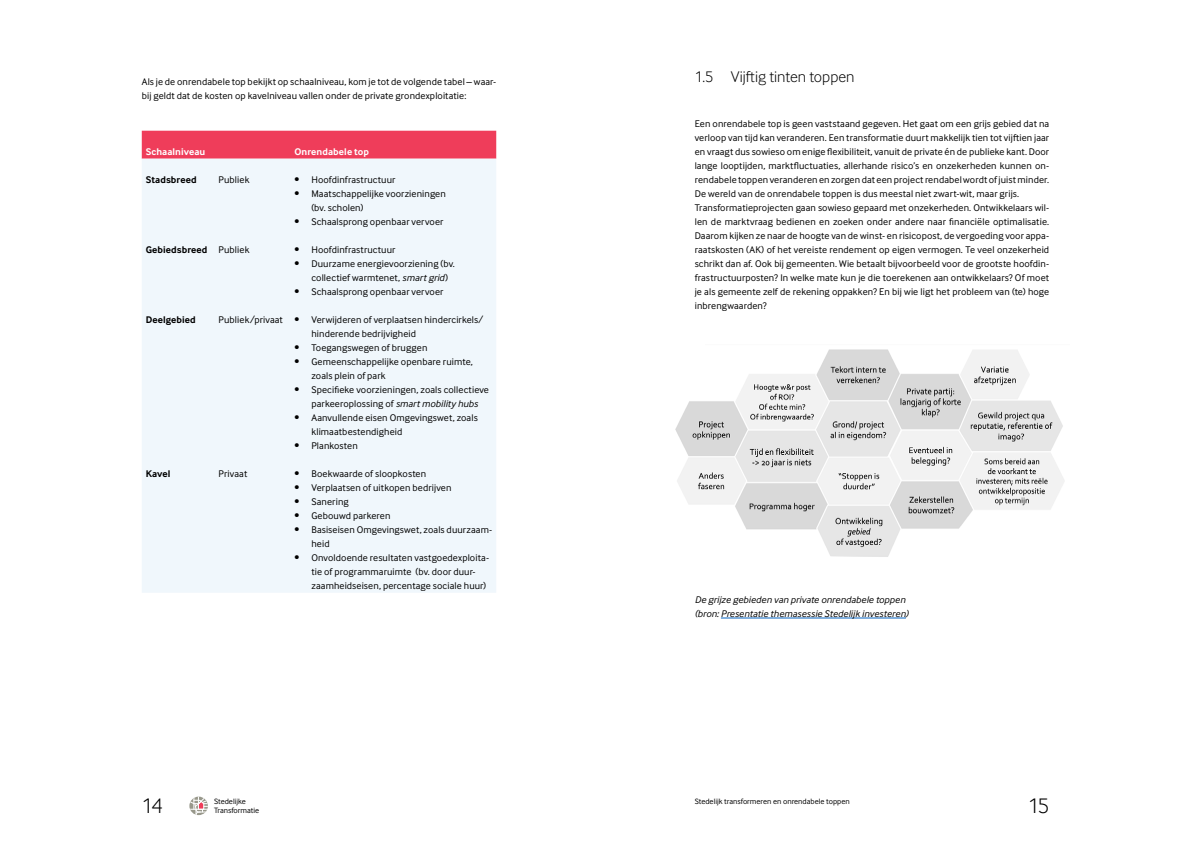
<style>
.page{position:relative;width:1191px;height:842px;background:#fff}
.page>*{position:absolute;margin:0;border:0;box-sizing:border-box;transform-origin:0 0}
.t1{font:300 22px "Inter Face";color:#000}
.t2{font:300 16px "Inter Face";color:#000}
.t3{font:10px/14px "Inter Face";letter-spacing:.01em;color:#000}
.t4{font:italic 10px/14px "Inter Face";letter-spacing:.005em;color:#000}
.t5{font:700 10px "Inter Face";letter-spacing:.01em;color:#000}
.t6{font:700 10px "Inter Face";letter-spacing:.005em;color:#fff}
.t7{font:8px "Inter Face";color:#000}
.s1{font-weight:400}
.s2{font-style:italic}
</style>
<div class="page">
<svg style="left:189px;top:797px;width:19px;height:18px"></svg>
<hr style="left:721px;top:618px;width:185px;height:1px;background:#0563c1">
<div style="left:142px;top:131px;width:354px;height:28px;background:#ef3d5a"></div>
<div style="left:142px;top:159px;width:354px;height:434px;background:#f0f7fc"></div>
<img style="left:675px;top:349px;width:389px;height:208px">
<p class="t3" style="left:142px;top:74px;width:356px">Als je de onrendabele top bekijkt op schaalniveau, kom je tot de volgende tabel – waar&shy;bij geldt dat de kosten op kavelniveau vallen onder de private grondexploitatie:</p>
<p class="t6" style="left:146px;top:146px;width:61px">Schaalniveau</p>
<p class="t6" style="left:294px;top:146px;width:76px">Onrendabele top</p>
<p class="t5" style="left:146px;top:174px;width:52px">Stadsbreed</p>
<p class="t3" style="left:219px;top:172px;width:32px">Publiek</p>
<p class="t3" style="left:294px;top:172px;width:102px">• Hoofdinfrastructuur</p>
<p class="t3" style="left:311px;top:186px;width:136px;text-indent:-17px">• Maatschappelijke voorzieningen (bv. scholen)</p>
<p class="t3" style="left:294px;top:214px;width:150px">• Schaalsprong openbaar vervoer</p>
<p class="t5" style="left:146px;top:244px;width:105px">Gebiedsbreed <span class="s1">Publiek</span></p>
<p class="t3" style="left:294px;top:242px;width:102px">• Hoofdinfrastructuur</p>
<p class="t3" style="left:311px;top:256px;width:145px;text-indent:-17px">• Duurzame energievoorziening (bv. collectief warmtenet, <span class="s2">smart grid</span>)</p>
<p class="t3" style="left:294px;top:284px;width:150px">• Schaalsprong openbaar vervoer</p>
<p class="t5" style="left:146px;top:314px;width:51px">Deelgebied</p>
<p class="t3" style="left:311px;top:312px;width:173px;text-indent:-93px">Publiek/privaat • Verwijderen of verplaatsen hindercirkels/ hinderende bedrijvigheid</p>
<p class="t3" style="left:294px;top:340px;width:134px">• Toegangswegen of bruggen</p>
<p class="t3" style="left:311px;top:354px;width:163px;text-indent:-17px">• Gemeenschappelijke openbare ruimte, zoals plein of park</p>
<p class="t3" style="left:294px;top:382px;width:196px;text-align:center">• Specifieke voorzieningen, zoals collectieve parkeeroplossing of <span class="s2">smart mobility hubs</span></p>
<p class="t3" style="left:311px;top:410px;width:168px;text-indent:-17px">• Aanvullende eisen Omgevingswet, zoals klimaatbestendigheid</p>
<p class="t3" style="left:294px;top:438px;width:65px">• Plankosten</p>
<p class="t5" style="left:146px;top:468px;width:26px">Kavel</p>
<p class="t3" style="left:219px;top:466px;width:30px">Privaat</p>
<p class="t3" style="left:294px;top:466px;width:133px">• Boekwaarde of sloopkosten</p>
<p class="t3" style="left:294px;top:480px;width:159px">• Verplaatsen of uitkopen bedrijven</p>
<p class="t3" style="left:294px;top:494px;width:56px">• Sanering</p>
<p class="t3" style="left:294px;top:508px;width:98px">• Gebouwd parkeren</p>
<p class="t3" style="left:311px;top:522px;width:182px;text-indent:-17px">• Basiseisen Omgevingswet, zoals duurzaam&shy;heid</p>
<p class="t3" style="left:311px;top:550px;width:179px;text-indent:-17px">• Onvoldoende resultaten vastgoedexploita&shy;tie of programmaruimte (bv. door duur&shy;zaamheidseisen, percentage sociale huur)</p>
<h2 class="t2" style="left:694px;top:67px;width:161px">1.5 Vijftig tinten toppen</h2>
<p class="t3" style="left:694px;top:116px;width:356px">Een onrendabele top is geen vaststaand gegeven. Het gaat om een grijs gebied dat na verloop van tijd kan veranderen. Een transformatie duurt makkelijk tien tot vijftien jaar en vraagt dus sowieso om enige flexibiliteit, vanuit de private én de publieke kant. Door lange looptijden, marktfluctuaties, allerhande risico’s en onzekerheden kunnen on&shy;rendabele toppen veranderen en zorgen dat een project rendabel wordt of juist minder.<br>De wereld van de onrendabele toppen is dus meestal niet zwart-wit, maar grijs.<br>Transformatieprojecten gaan sowieso gepaard met onzekerheden. Ontwikkelaars wil&shy;len de marktvraag bedienen en zoeken onder andere naar financiële optimalisatie.<br>Daarom kijken ze naar de hoogte van de winst- en risicopost, de vergoeding voor appa&shy;raatskosten (AK) of het vereiste rendement op eigen vermogen. Te veel onzekerheid schrikt dan af. Ook bij gemeenten. Wie betaalt bijvoorbeeld voor de grootste hoofdin&shy;frastructuurposten? In welke mate kun je die toerekenen aan ontwikkelaars? Of moet je als gemeente zelf de rekening oppakken? En bij wie ligt het probleem van (te) hoge inbrengwaarden?</p>
<p class="t4" style="left:694px;top:592px;width:215px">De grijze gebieden van private onrendabele toppen (bron: Presentatie themasessie Stedelijk investeren)</p>
<p class="t7" style="left:214px;top:797px;width:33px">Stedelijke</p>
<p class="t7" style="left:694px;top:796px;width:157px">Stedelijk transformeren en onrendabele toppen</p>
<h1 class="t1" style="left:142px;top:793px;width:23px">14</h1>
<p class="t7" style="left:214px;top:806px;width:47px">Transformatie</p>
<h1 class="t1" style="left:1028px;top:793px;width:23px">15</h1>
</div>
